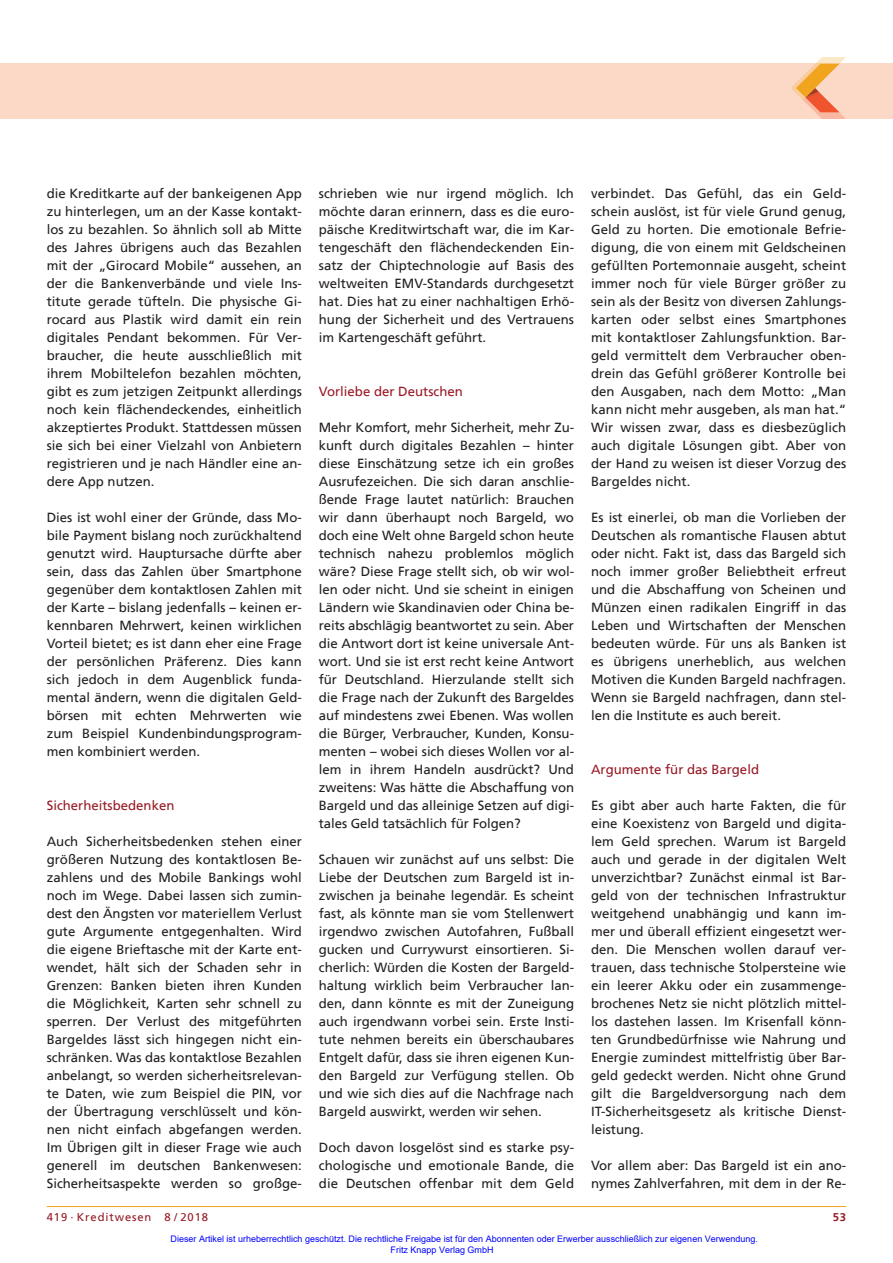
<style>
.page{position:relative;width:893px;height:1263px;background:#fff}
.page>*{position:absolute;margin:0;border:0;box-sizing:border-box;transform-origin:0 0}
.t1{font:13.2px/18px "Frutiger";color:#231f20;text-align:justify}
.t2{font:13.2px "Frutiger";color:#981a26}
.t3{font:11.25px "Frutiger";letter-spacing:.08em;color:#981a26}
.t4{font:700 11.25px "Frutiger";color:#981a26}
.t5{font:9px/10.8px "Arial";color:#00f}
</style>
<div class="page">
<hr style="left:47px;top:1206px;width:799px;height:1px;background:#f1a31e">
<div style="left:0;top:64px;width:893px;height:55px;background:#fcd9c7"></div>
<svg style="left:791px;top:57px;width:55px;height:62px"></svg>
<p class="t1" style="left:47px;top:185px;width:257px">die Kreditkarte auf der bankeigenen App zu hinterlegen, um an der Kasse kontakt&shy;los zu bezahlen. So ähnlich soll ab Mitte des Jahres übrigens auch das Bezahlen mit der „Girocard Mobile“ aussehen, an der die Bankenverbände und viele Ins&shy;titute gerade tüfteln. Die physische Gi&shy;rocard aus Plastik wird damit ein rein digitales Pendant bekommen. Für Ver&shy;braucher, die heute ausschließlich mit ihrem Mobiltelefon bezahlen möchten, gibt es zum jetzigen Zeitpunkt allerdings noch kein flächendeckendes, einheitlich akzeptiertes Produkt. Stattdessen müssen sie sich bei einer Vielzahl von Anbietern registrieren und je nach Händler eine an&shy;dere App nutzen.</p>
<p class="t1" style="left:47px;top:509px;width:257px">Dies ist wohl einer der Gründe, dass Mo&shy;bile Payment bislang noch zurückhaltend genutzt wird. Hauptursache dürfte aber sein, dass das Zahlen über Smartphone gegenüber dem kontaktlosen Zahlen mit der Karte – bislang jedenfalls – keinen er&shy;kennbaren Mehrwert, keinen wirklichen Vorteil bietet; es ist dann eher eine Frage der persönlichen Präferenz. Dies kann sich jedoch in dem Augenblick funda&shy;mental ändern, wenn die digitalen Geld&shy;börsen mit echten Mehrwerten wie zum Beispiel Kundenbindungsprogram&shy;men kombiniert werden.</p>
<p class="t2" style="left:47px;top:799px;width:129px">Sicherheitsbedenken</p>
<p class="t1" style="left:47px;top:833px;width:257px">Auch Sicherheitsbedenken stehen einer größeren Nutzung des kontaktlosen Be&shy;zahlens und des Mobile Bankings wohl noch im Wege. Dabei lassen sich zumin&shy;dest den Ängsten vor materiellem Verlust gute Argumente entgegenhalten. Wird die eigene Brieftasche mit der Karte ent&shy;wendet, hält sich der Schaden sehr in Grenzen: Banken bieten ihren Kunden die Möglichkeit, Karten sehr schnell zu sperren. Der Verlust des mitgeführten Bargeldes lässt sich hingegen nicht ein&shy;schränken. Was das kontaktlose Bezahlen anbelangt, so werden sicherheitsrelevan&shy;te Daten, wie zum Beispiel die PIN, vor der Übertragung verschlüsselt und kön&shy;nen nicht einfach abgefangen werden.<br>Im Übrigen gilt in dieser Frage wie auch generell im deutschen Bankenwesen:<br>Sicherheitsaspekte werden so großge-</p>
<p class="t1" style="left:319px;top:185px;width:257px">schrieben wie nur irgend möglich. Ich möchte daran erinnern, dass es die euro&shy;päische Kreditwirtschaft war, die im Kar&shy;tengeschäft den flächendeckenden Ein&shy;satz der Chiptechnologie auf Basis des weltweiten EMV-Standards durchgesetzt hat. Dies hat zu einer nachhaltigen Erhö&shy;hung der Sicherheit und des Vertrauens im Kartengeschäft geführt.</p>
<p class="t2" style="left:319px;top:385px;width:145px">Vorliebe der Deutschen</p>
<p class="t1" style="left:319px;top:419px;width:257px">Mehr Komfort, mehr Sicherheit, mehr Zu&shy;kunft durch digitales Bezahlen – hinter diese Einschätzung setze ich ein großes Ausrufezeichen. Die sich daran anschlie&shy;ßende Frage lautet natürlich: Brauchen wir dann überhaupt noch Bargeld, wo doch eine Welt ohne Bargeld schon heute technisch nahezu problemlos möglich wäre? Diese Frage stellt sich, ob wir wol&shy;len oder nicht. Und sie scheint in einigen Ländern wie Skandinavien oder China be&shy;reits abschlägig beantwortet zu sein. Aber die Antwort dort ist keine universale Ant&shy;wort. Und sie ist erst recht keine Antwort für Deutschland. Hierzulande stellt sich die Frage nach der Zukunft des Bargeldes auf mindestens zwei Ebenen. Was wollen die Bürger, Verbraucher, Kunden, Konsu&shy;menten – wobei sich dieses Wollen vor al&shy;lem in ihrem Handeln ausdrückt? Und zweitens: Was hätte die Abschaffung von Bargeld und das alleinige Setzen auf digi&shy;tales Geld tatsächlich für Folgen?</p>
<p class="t1" style="left:319px;top:851px;width:257px">Schauen wir zunächst auf uns selbst: Die Liebe der Deutschen zum Bargeld ist in&shy;zwischen ja beinahe legendär. Es scheint fast, als könnte man sie vom Stellenwert irgendwo zwischen Autofahren, Fußball gucken und Currywurst einsortieren. Si&shy;cherlich: Würden die Kosten der Bargeld&shy;haltung wirklich beim Verbraucher lan&shy;den, dann könnte es mit der Zuneigung auch irgendwann vorbei sein. Erste Insti&shy;tute nehmen bereits ein überschaubares Entgelt dafür, dass sie ihren eigenen Kun&shy;den Bargeld zur Verfügung stellen. Ob und wie sich dies auf die Nachfrage nach Bargeld auswirkt, werden wir sehen.</p>
<p class="t1" style="left:319px;top:1139px;width:257px">Doch davon losgelöst sind es starke psy&shy;chologische und emotionale Bande, die die Deutschen offenbar mit dem Geld</p>
<p class="t1" style="left:591px;top:185px;width:257px">verbindet. Das Gefühl, das ein Geld&shy;schein auslöst, ist für viele Grund genug, Geld zu horten. Die emotionale Befrie&shy;digung, die von einem mit Geldscheinen gefüllten Portemonnaie ausgeht, scheint immer noch für viele Bürger größer zu sein als der Besitz von diversen Zahlungs&shy;karten oder selbst eines Smartphones mit kontaktloser Zahlungsfunktion. Bar&shy;geld vermittelt dem Verbraucher oben&shy;drein das Gefühl größerer Kontrolle bei den Ausgaben, nach dem Motto: „Man kann nicht mehr ausgeben, als man hat.“ Wir wissen zwar, dass es diesbezüglich auch digitale Lösungen gibt. Aber von der Hand zu weisen ist dieser Vorzug des Bargeldes nicht.</p>
<p class="t1" style="left:591px;top:509px;width:257px">Es ist einerlei, ob man die Vorlieben der Deutschen als romantische Flausen abtut oder nicht. Fakt ist, dass das Bargeld sich noch immer großer Beliebtheit erfreut und die Abschaffung von Scheinen und Münzen einen radikalen Eingriff in das Leben und Wirtschaften der Menschen bedeuten würde. Für uns als Banken ist es übrigens unerheblich, aus welchen Motiven die Kunden Bargeld nachfragen.<br>Wenn sie Bargeld nachfragen, dann stel&shy;len die Institute es auch bereit.</p>
<p class="t2" style="left:591px;top:763px;width:169px">Argumente für das Bargeld</p>
<p class="t1" style="left:591px;top:797px;width:257px">Es gibt aber auch harte Fakten, die für eine Koexistenz von Bargeld und digita&shy;lem Geld sprechen. Warum ist Bargeld auch und gerade in der digitalen Welt unverzichtbar? Zunächst einmal ist Bar&shy;geld von der technischen Infrastruktur weitgehend unabhängig und kann im&shy;mer und überall effizient eingesetzt wer&shy;den. Die Menschen wollen darauf ver&shy;trauen, dass technische Stolpersteine wie ein leerer Akku oder ein zusammenge&shy;brochenes Netz sie nicht plötzlich mittel&shy;los dastehen lassen. Im Krisenfall könn&shy;ten Grundbedürfnisse wie Nahrung und Energie zumindest mittelfristig über Bar&shy;geld gedeckt werden. Nicht ohne Grund gilt die Bargeldversorgung nach dem IT-Sicherheitsgesetz als kritische Dienst&shy;leistung.</p>
<p class="t1" style="left:591px;top:1157px;width:257px">Vor allem aber: Das Bargeld ist ein ano&shy;nymes Zahlverfahren, mit dem in der Re-</p>
<p class="t3" style="left:47px;top:1211px;width:163px">419 · Kreditwesen 8 / 2018</p>
<p class="t4" style="left:833px;top:1211px;width:15px">53</p>
<p class="t5" style="left:391px;top:1233px;width:369px;text-indent:-220px">Dieser Artikel ist urheberrechtlich geschützt. Die rechtliche Freigabe ist für den Abonnenten oder Erwerber ausschließlich zur eigenen Verwendung.<br>Fritz Knapp Verlag GmbH</p>
</div>
